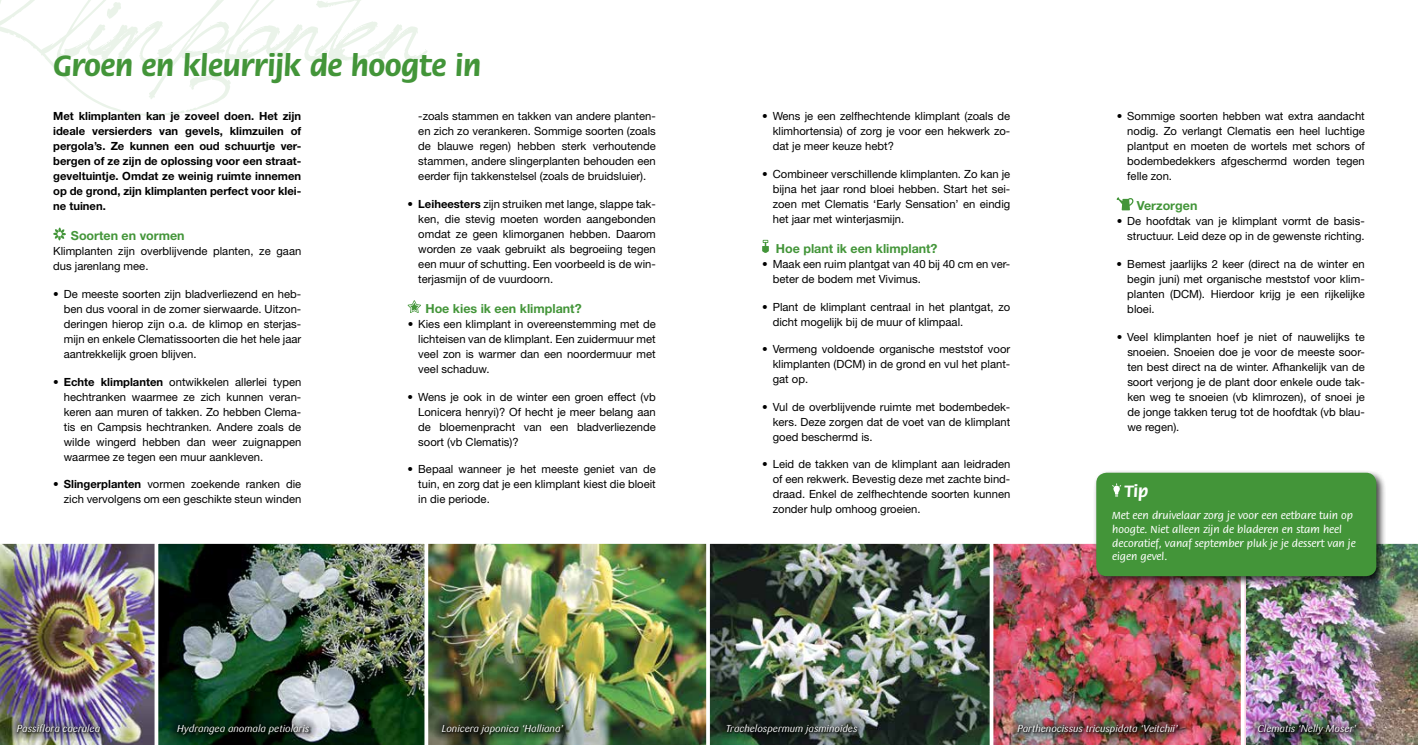
<style>
.page{position:relative;width:1418px;height:745px;background:#fff}
.page>*{position:absolute;margin:0;border:0;box-sizing:border-box;transform-origin:0 0}
.t1{font:158.25px "Jellyka Saint Andrews Queen";letter-spacing:-.05em;color:#439539}
.t2{font:700 31.25px "Flora Std";color:#439539}
.t3{font:700 17.5px "Flora Std";color:#fff}
.t4{font:700 12.5px "Helvetica Neue LT Std";color:#439539}
.t5{font:11.25px/15px "Helvetica Neue LT Std";color:#000;text-align:justify}
.t6{font:700 11.25px/15px "Helvetica Neue LT Std";color:#000;text-align:justify}
.t7{font:500 11.25px/13.8px "Flora Std";color:#fff}
.t8{font:italic 10px "Sari";color:#fff}
.s1{font-weight:700}
</style>
<div class="page">
<svg style="left:53px;top:227px;width:13px;height:13px"></svg>
<svg style="left:407px;top:300px;width:14px;height:13px"></svg>
<svg style="left:762px;top:240px;width:6px;height:13px"></svg>
<img style="left:0;top:543px;width:154px;height:201px">
<img style="left:993px;top:543px;width:247px;height:201px">
<img style="left:1240px;top:543px;width:177px;height:201px">
<img style="left:428px;top:543px;width:278px;height:201px">
<img style="left:706px;top:543px;width:284px;height:201px">
<img style="left:154px;top:543px;width:271px;height:201px">
<div style="left:1092px;top:469px;width:294px;height:117px;background:#000;opacity:.75"></div>
<div style="left:1096px;top:472px;width:280px;height:103px;background:#439539;border-radius:10px"></div>
<svg style="left:1112px;top:483px;width:9px;height:13px"></svg>
<svg style="left:1116px;top:197px;width:17px;height:13px"></svg>
<div style="left:8px;top:715px;width:100px;height:25px;background:#000;opacity:.75"></div>
<div style="left:168px;top:715px;width:149px;height:28px;background:#000;opacity:.75"></div>
<div style="left:433px;top:715px;width:139px;height:28px;background:#000;opacity:.75"></div>
<div style="left:718px;top:715px;width:147px;height:28px;background:#000;opacity:.75"></div>
<div style="left:1008px;top:715px;width:178px;height:27px;background:#000;opacity:.75"></div>
<div style="left:1249px;top:715px;width:115px;height:27px;background:#000;opacity:.75"></div>
<h1 class="t1" style="left:-36px;top:-88px;width:539px">Klimplanten</h1>
<h2 class="t2" style="left:53px;top:49px;width:429px">Groen en kleurrijk de hoogte in</h2>
<p class="t5" style="left:418px;top:108px;width:239px">-zoals stammen en takken van andere planten&shy;en zich zo verankeren. Sommige soorten (zoals de blauwe regen) hebben sterk verhoutende stammen, andere slingerplanten behouden een eerder fijn takkenstelsel (zoals de bruidsluier).</p>
<p class="t5" style="left:418px;top:196px;width:239px;text-indent:-11px">• <span class="s1">Leiheesters</span> zijn struiken met lange, slappe tak&shy;ken, die stevig moeten worden aangebonden omdat ze geen klimorganen hebben. Daarom worden ze vaak gebruikt als begroeiing tegen een muur of schutting. Een voorbeeld is de win&shy;terjasmijn of de vuurdoorn.</p>
<p class="t4" style="left:425px;top:300px;width:158px">Hoe kies ik een klimplant?</p>
<p class="t5" style="left:418px;top:316px;width:239px;text-indent:-11px">• Kies een klimplant in overeenstemming met de lichteisen van de klimplant. Een zuidermuur met veel zon is warmer dan een noordermuur met veel schaduw.</p>
<p class="t5" style="left:418px;top:388px;width:239px;text-indent:-11px">• Wens je ook in de winter een groen effect (vb Lonicera henryi)? Of hecht je meer belang aan de bloemenpracht van een bladverliezende soort (vb Clematis)?</p>
<p class="t5" style="left:418px;top:461px;width:239px;text-indent:-11px">• Bepaal wanneer je het meeste geniet van de tuin, en zorg dat je een klimplant kiest die bloeit in die periode.</p>
<p class="t6" style="left:53px;top:108px;width:250px">Met klimplanten kan je zoveel doen. Het zijn ideale versierders van gevels, klimzuilen of pergola’s. Ze kunnen een oud schuurtje ver&shy;bergen of ze zijn de oplossing voor een straat&shy;geveltuintje. Omdat ze weinig ruimte innemen op de grond, zijn klimplanten perfect voor klei&shy;ne tuinen.</p>
<p class="t4" style="left:71px;top:228px;width:115px">Soorten en vormen</p>
<p class="t5" style="left:53px;top:243px;width:250px">Klimplanten zijn overblijvende planten, ze gaan dus jarenlang mee.</p>
<p class="t5" style="left:64px;top:286px;width:239px;text-indent:-11px">• De meeste soorten zijn bladverliezend en heb&shy;ben dus vooral in de zomer sierwaarde. Uitzon&shy;deringen hierop zijn o.a. de klimop en sterjas&shy;mijn en enkele Clematissoorten die het hele jaar aantrekkelijk groen blijven.</p>
<p class="t5" style="left:64px;top:373px;width:239px;text-indent:-11px">• <span class="s1">Echte klimplanten</span> ontwikkelen allerlei typen hechtranken waarmee ze zich kunnen veran&shy;keren aan muren of takken. Zo hebben Clema&shy;tis en Campsis hechtranken. Andere zoals de wilde wingerd hebben dan weer zuignappen waarmee ze tegen een muur aankleven.</p>
<p class="t5" style="left:53px;top:476px;width:250px;text-align:right">• <span class="s1">Slingerplanten</span> vormen zoekende ranken die zich vervolgens om een geschikte steun winden</p>
<p class="t5" style="left:772px;top:108px;width:239px;text-indent:-11px">• Wens je een zelfhechtende klimplant (zoals de klimhortensia) of zorg je voor een hekwerk zo&shy;dat je meer keuze hebt?</p>
<p class="t5" style="left:772px;top:166px;width:239px;text-indent:-11px">• Combineer verschillende klimplanten. Zo kan je bijna het jaar rond bloei hebben. Start het sei&shy;zoen met Clematis ‘Early Sensation’ en eindig het jaar met winterjasmijn.</p>
<p class="t4" style="left:775px;top:240px;width:163px">Hoe plant ik een klimplant?</p>
<p class="t5" style="left:772px;top:256px;width:239px;text-indent:-11px">• Maak een ruim plantgat van 40 bij 40 cm en ver&shy;beter de bodem met Vivimus.</p>
<p class="t5" style="left:772px;top:298px;width:239px;text-indent:-11px">• Plant de klimplant centraal in het plantgat, zo dicht mogelijk bij de muur of klimpaal.</p>
<p class="t5" style="left:772px;top:341px;width:239px;text-indent:-11px">• Vermeng voldoende organische meststof voor klimplanten (DCM) in de grond en vul het plant&shy;gat op.</p>
<p class="t5" style="left:772px;top:398px;width:239px;text-indent:-11px">• Vul de overblijvende ruimte met bodembedek&shy;kers. Deze zorgen dat de voet van de klimplant goed beschermd is.</p>
<p class="t5" style="left:772px;top:456px;width:239px;text-indent:-11px">• Leid de takken van de klimplant aan leidraden of een rekwerk. Bevestig deze met zachte bind&shy;draad. Enkel de zelfhechtende soorten kunnen zonder hulp omhoog groeien.</p>
<p class="t5" style="left:1127px;top:108px;width:239px;text-indent:-11px">• Sommige soorten hebben wat extra aandacht nodig. Zo verlangt Clematis een heel luchtige plantput en moeten de wortels met schors of bodembedekkers afgeschermd worden tegen felle zon.</p>
<p class="t4" style="left:1136px;top:198px;width:62px">Verzorgen</p>
<p class="t5" style="left:1116px;top:213px;width:250px;text-align:right">• De hoofdtak van je klimplant vormt de basis&shy;structuur. Leid deze op in de gewenste richting.</p>
<p class="t5" style="left:1127px;top:256px;width:239px;text-indent:-11px">• Bemest jaarlijks 2 keer (direct na de winter en begin juni) met organische meststof voor klim&shy;planten (DCM). Hierdoor krijg je een rijkelijke bloei.</p>
<p class="t5" style="left:1127px;top:328px;width:239px;text-indent:-11px">• Veel klimplanten hoef je niet of nauwelijks te snoeien. Snoeien doe je voor de meeste soor&shy;ten best direct na de winter. Afhankelijk van de soort verjong je de plant door enkele oude tak&shy;ken weg te snoeien (vb klimrozen), of snoei je de jonge takken terug tot de hoofdtak (vb blau&shy;we regen).</p>
<h3 class="t3" style="left:1124px;top:481px;width:25px">Tip</h3>
<p class="t7" style="left:1112px;top:508px;width:245px">Met een druivelaar zorg je voor een eetbare tuin op hoogte. Niet alleen zijn de bladeren en stam heel decoratief, vanaf september pluk je je dessert van je eigen gevel.</p>
<p class="t8" style="left:17px;top:722px;width:85px">Passiflora caerulea</p>
<p class="t8" style="left:177px;top:722px;width:134px">Hydrangea anomala petiolaris</p>
<p class="t8" style="left:441px;top:722px;width:123px">Lonicera japonica ‘Halliana’</p>
<p class="t8" style="left:725px;top:722px;width:133px">Trachelospermum jasminoides</p>
<p class="t8" style="left:1017px;top:722px;width:162px">Parthenocissus tricuspidata ‘Veitchii’</p>
<p class="t8" style="left:1257px;top:722px;width:100px">Clematis ‘Nelly Moser’</p>
</div>
